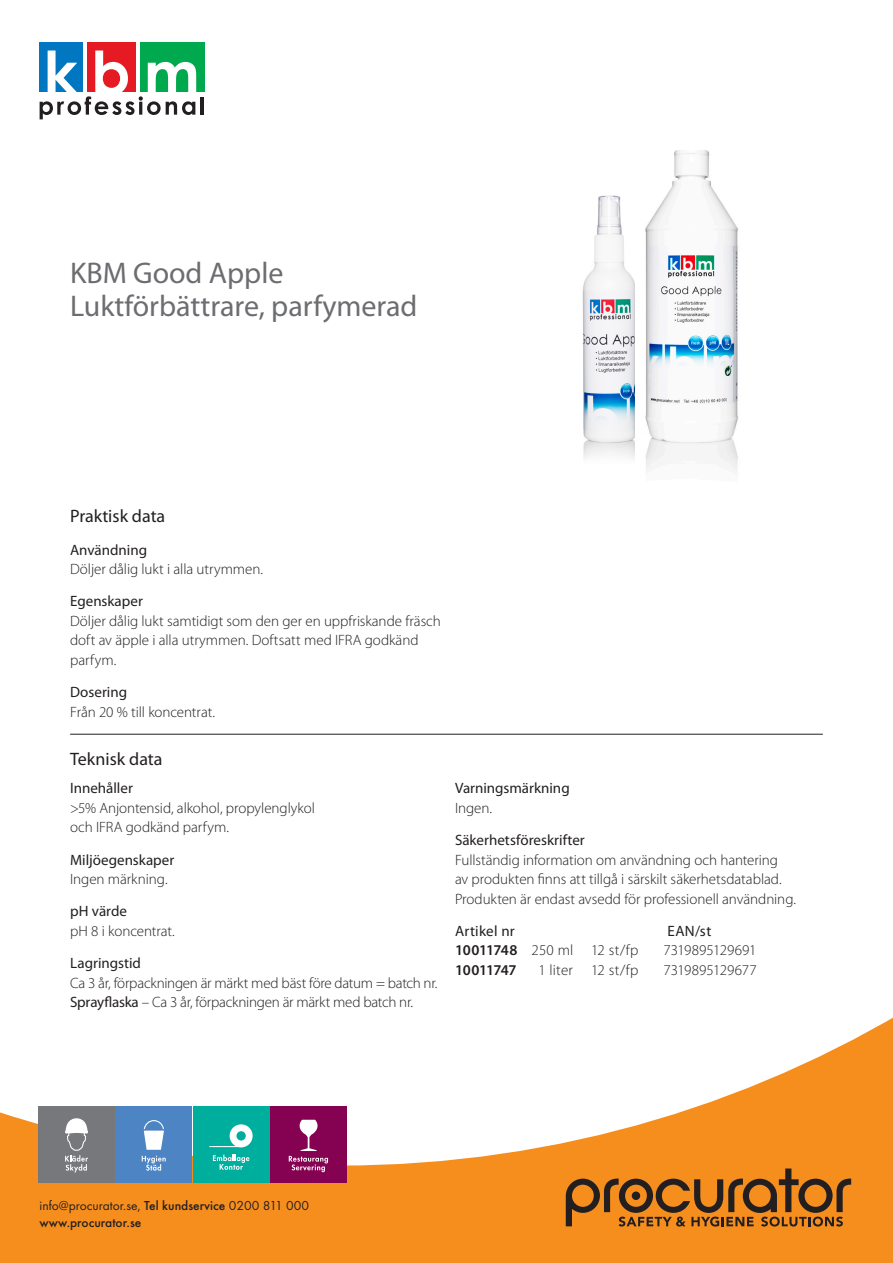
<style>
.page{position:relative;width:893px;height:1263px;background:#fff}
.page>*{position:absolute;margin:0;border:0;box-sizing:border-box;transform-origin:0 0}
.Rubrik_1{font:30px "Myriad Pro";color:#6c6d70}
.Rubrik_2{font:18px "Myriad Pro";color:#231f20}
.Brödtext{font:300 15px/19.5px "Myriad Pro";letter-spacing:-.005em;color:#231f20}
.Rubrik_3{font:15px "Myriad Pro";color:#231f20}
.Brödtext-2{font:300 15px "Myriad Pro";letter-spacing:.015em;color:#231f20}
.t1{font:600 15px "Myriad Pro";letter-spacing:-.02em;color:#231f20}
.t2{font:500 13.5px/16.5px "Futura EFOP";color:#231f20}
.s1{font-weight:400}
.s2{font-weight:600}
</style>
<div class="page">
<svg style="left:0;top:1017px;width:893px;height:246px;fill:#f68e1e"></svg>
<div style="left:270px;top:1106px;width:77px;height:77px;background:#850152"></div>
<svg style="left:289px;top:1120px;width:39px;height:52px"></svg>
<div style="left:116px;top:1106px;width:76px;height:77px;background:#4d84c4"></div>
<svg style="left:142px;top:1120px;width:24px;height:51px"></svg>
<div style="left:193px;top:1106px;width:76px;height:77px;background:#00ae9e"></div>
<svg style="left:213px;top:1154px;width:36px;height:16px"></svg>
<svg style="left:230px;top:1124px;width:23px;height:23px"></svg>
<hr style="left:210px;top:1146px;width:32px;height:1px;background:#fff">
<div style="left:38px;top:1106px;width:77px;height:77px;background:#76787b"></div>
<svg style="left:65px;top:1118px;width:23px;height:54px"></svg>
<svg style="left:566px;top:1168px;width:285px;height:58px;background:#b26a1e"></svg>
<div style="left:40px;top:43px;width:43px;height:49px;background:#0077c0"></div>
<div style="left:140px;top:43px;width:64px;height:49px;background:#00a94d"></div>
<div style="left:87px;top:43px;width:49px;height:49px;background:#e51a23"></div>
<svg style="left:40px;top:51px;width:156px;height:68px"></svg>
<hr style="left:201px;top:97px;width:3px;height:18px;background:#231f20">
<img style="left:645px;top:150px;width:93px;height:321px">
<hr style="left:70px;top:734px;width:753px;height:1px;background:#231f20">
<img style="left:582px;top:195px;width:53px;height:264px">
<p class="Rubrik_1" style="left:70px;top:255px;width:215px">KBM Good Apple</p>
<p class="Rubrik_1" style="left:70px;top:288px;width:349px">Luktförbättrare, parfymerad</p>
<p class="Rubrik_2" style="left:70px;top:505px;width:97px">Praktisk data</p>
<p class="Rubrik_3" style="left:70px;top:540px;width:78px">Användning</p>
<p class="Brödtext" style="left:70px;top:560px;width:194px">Döljer dålig lukt i alla utrymmen.</p>
<p class="Rubrik_3" style="left:70px;top:592px;width:74px">Egenskaper</p>
<p class="Brödtext" style="left:70px;top:611px;width:372px">Döljer dålig lukt samtidigt som den ger en uppfriskande fräsch doft av äpple i alla utrymmen. Doftsatt med IFRA godkänd parfym.</p>
<p class="Rubrik_3" style="left:70px;top:683px;width:58px">Dosering</p>
<p class="Brödtext" style="left:70px;top:702px;width:146px">Från 20 % till koncentrat.</p>
<p class="Rubrik_2" style="left:70px;top:748px;width:94px">Teknisk data</p>
<p class="Rubrik_3" style="left:70px;top:779px;width:64px">Innehåller</p>
<p class="Brödtext" style="left:70px;top:798px;width:246px">&gt;5% Anjontensid, alkohol, propylenglykol och IFRA godkänd parfym.</p>
<p class="Rubrik_3" style="left:70px;top:850px;width:106px">Miljöegenskaper</p>
<p class="Brödtext" style="left:70px;top:869px;width:99px">Ingen märkning.</p>
<p class="Rubrik_3" style="left:70px;top:902px;width:58px">pH värde</p>
<p class="Brödtext" style="left:70px;top:921px;width:106px">pH 8 i koncentrat.</p>
<p class="Rubrik_3" style="left:70px;top:954px;width:72px">Lagringstid</p>
<p class="Brödtext" style="left:70px;top:973px;width:369px">Ca 3 år, förpackningen är märkt med bäst före datum = batch nr.</p>
<p class="Brödtext" style="left:70px;top:992px;width:345px"><span class="s1">Sprayflaska</span> – Ca 3 år, förpackningen är märkt med batch nr.</p>
<p class="Rubrik_3" style="left:455px;top:779px;width:116px">Varningsmärkning</p>
<p class="Brödtext" style="left:455px;top:798px;width:39px">Ingen.</p>
<p class="Rubrik_3" style="left:455px;top:831px;width:131px">Säkerhetsföreskrifter</p>
<p class="Brödtext" style="left:455px;top:850px;width:343px">Fullständig information om användning och hantering<br>av produkten finns att tillgå i särskilt säkerhetsdatablad.<br>Produkten är endast avsedd för professionell användning.</p>
<p class="Rubrik_3" style="left:455px;top:921px;width:61px">Artikel nr</p>
<p class="Rubrik_3" style="left:668px;top:921px;width:45px">EAN/st</p>
<p class="Brödtext-2" style="left:455px;top:942px;width:185px"><span class="s2">10011748</span> 250 ml 12 st/fp</p>
<p class="Brödtext" style="left:663px;top:941px;width:94px">7319895129691</p>
<p class="t1" style="left:455px;top:960px;width:63px">10011747</p>
<p class="Brödtext-2" style="left:538px;top:961px;width:101px">1 liter 12 st/fp</p>
<p class="Brödtext" style="left:663px;top:960px;width:95px">7319895129677</p>
<p class="t2" style="left:40px;top:1197px;width:271px"><span class="s1">info@procurator.se,</span> Tel kundservice <span class="s1">0200 811 000 </span>www.procurator.se</p>
</div>
